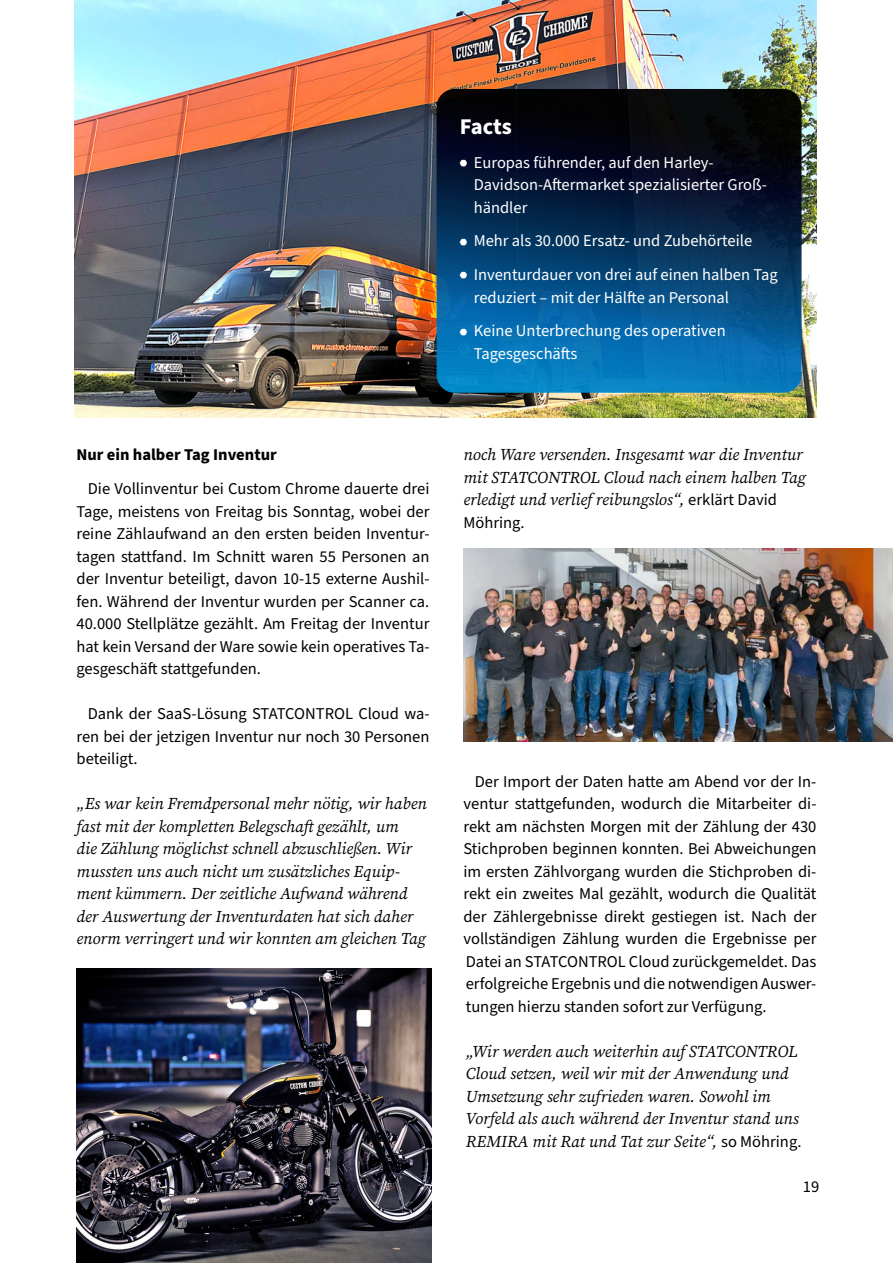
<style>
.page{position:relative;width:893px;height:1263px;background:#fff}
.page>*{position:absolute;margin:0;border:0;box-sizing:border-box;transform-origin:0 0}
.t1{font:700 22.5px "Source Sans Pro";letter-spacing:-.01em;color:#fff}
.t2{font:16.5px/22.5px "Source Sans Pro";color:#000;text-align:justify}
.t3{font:italic 16.5px/22.5px "Source Serif Pro";color:#000}
.t4{font:16.5px/22.5px "Source Sans Pro";color:#fff}
.t5{font:700 16.5px "Source Sans Pro";color:#000}
.s1{font-family:"Source Sans Pro";font-style:normal}
</style>
<div class="page">
<img style="left:75px;top:0;width:741px;height:417px">
<img style="left:77px;top:968px;width:355px;height:295px">
<svg style="left:437px;top:89px;width:364px;height:304px;background:#06375e"></svg>
<img style="left:463px;top:548px;width:430px;height:193px">
<svg style="left:460px;top:159px;width:7px;height:7px"></svg>
<svg style="left:460px;top:238px;width:7px;height:7px"></svg>
<svg style="left:460px;top:272px;width:7px;height:7px"></svg>
<svg style="left:460px;top:328px;width:7px;height:7px"></svg>
<h1 class="t1" style="left:460px;top:111px;width:53px">Facts</h1>
<p class="t4" style="left:474px;top:152px;width:295px">Europas führender, auf den Harley-<br>Davidson-Aftermarket spezialisierter Groß&shy;händler</p>
<p class="t4" style="left:474px;top:225px;width:305px;line-height:33.8px">Mehr als 30.000 Ersatz- und Zubehörteile<br>Inventurdauer von drei auf einen halben Tag</p>
<p class="t4" style="left:474px;top:281px;width:257px;line-height:33.8px">reduziert – mit der Hälfte an Personal<br>Keine Unterbrechung des operativen</p>
<p class="t4" style="left:474px;top:343px;width:105px">Tagesgeschäfts</p>
<p class="t5" style="left:77px;top:444px;width:202px">Nur ein halber Tag Inventur</p>
<p class="t2" style="left:77px;top:478px;width:354px;text-indent:11px">Die Vollinventur bei Custom Chrome dauerte drei Tage, meistens von Freitag bis Sonntag, wobei der reine Zählaufwand an den ersten beiden Inventur&shy;tagen stattfand. Im Schnitt waren 55 Personen an der Inventur beteiligt, davon 10-15 externe Aushil&shy;fen. Während der Inventur wurden per Scanner ca.<br>40.000 Stellplätze gezählt. Am Freitag der Inventur hat kein Versand der Ware sowie kein operatives Ta&shy;gesgeschäft stattgefunden.</p>
<p class="t2" style="left:77px;top:703px;width:354px;text-indent:11px">Dank der SaaS-Lösung STATCONTROL Cloud wa&shy;ren bei der jetzigen Inventur nur noch 30 Personen beteiligt.</p>
<p class="t3" style="left:77px;top:792px;width:352px">„Es war kein Fremdpersonal mehr nötig, wir haben fast mit der kompletten Belegschaft gezählt, um<br>die Zählung möglichst schnell abzuschließen. Wir mussten uns auch nicht um zusätzliches Equip&shy;ment kümmern. Der zeitliche Aufwand während der Auswertung der Inventurdaten hat sich daher enorm verringert und wir konnten am gleichen Tag</p>
<p class="t3" style="left:463px;top:443px;width:344px">noch Ware versenden. Insgesamt war die Inventur mit STATCONTROL Cloud nach einem halben Tag erledigt und verlief reibungslos“, <span class="s1">erklärt David</span></p>
<p class="t2" style="left:463px;top:512px;width:63px">Möhring.</p>
<p class="t2" style="left:463px;top:770px;width:354px;text-indent:11px">Der Import der Daten hatte am Abend vor der In&shy;ventur stattgefunden, wodurch die Mitarbeiter di&shy;rekt am nächsten Morgen mit der Zählung der 430<br>Stichproben beginnen konnten. Bei Abweichungen im ersten Zählvorgang wurden die Stichproben di&shy;rekt ein zweites Mal gezählt, wodurch die Qualität der Zählergebnisse direkt gestiegen ist. Nach der vollständigen Zählung wurden die Ergebnisse per Datei an STATCONTROL Cloud zurückgemeldet. Das erfolgreiche Ergebnis und die notwendigen Auswer&shy;tungen hierzu standen sofort zur Verfügung.</p>
<p class="t3" style="left:466px;top:1040px;width:337px">„Wir werden auch weiterhin auf STATCONTROL Cloud setzen, weil wir mit der Anwendung und Umsetzung sehr zufrieden waren. Sowohl im Vorfeld als auch während der Inventur stand uns REMIRA mit Rat und Tat zur Seite“, <span class="s1">so Möhring.</span></p>
<p class="t2" style="left:803px;top:1175px;width:18px">19</p>
</div>
